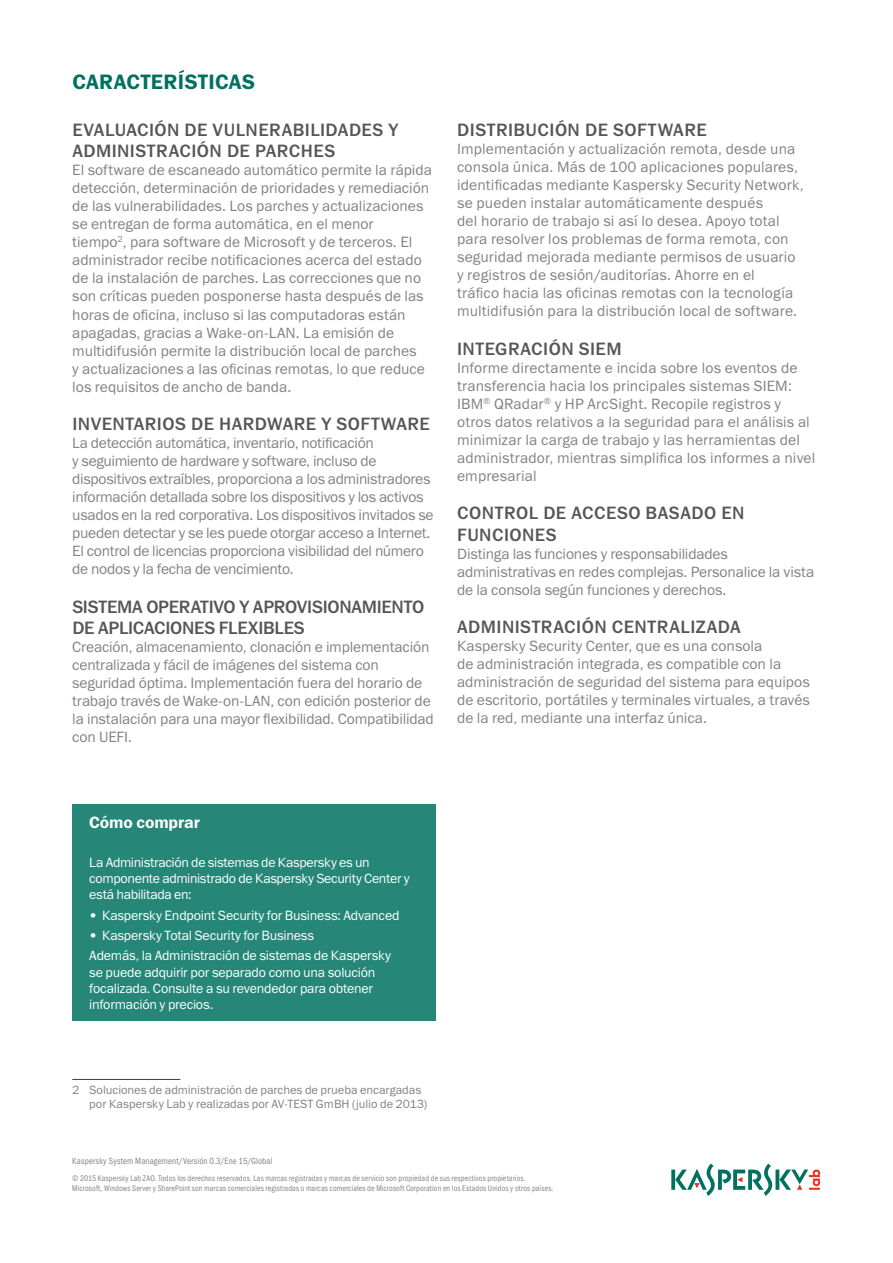
<style>
.page{position:relative;width:893px;height:1263px;background:#fff}
.page>*{position:absolute;margin:0;border:0;box-sizing:border-box;transform-origin:0 0}
.t1{font:600 21px "Lab Gothic";letter-spacing:.01em;color:#007061}
.t2{font:500 18px/21.6px "Lab Gothic";letter-spacing:.02em;color:#555658}
.t3{font:500 18px/21.6px "Lab Gothic";letter-spacing:-.015em;color:#555658}
.t4{font:600 16.5px "Lab Gothic";letter-spacing:-.005em;color:#fff}
.t5{font:15px/18px "Lab Gothic";color:#808284}
.t6{font:15px/18px "Lab Gothic";letter-spacing:-.02em;color:#808284}
.t7{font:13.5px/16.2px "Lab Gothic";letter-spacing:-.015em;color:#fff}
.t8{font:12px/14.4px "Lab Gothic";color:#808284}
.t9{font:9px "Lab Gothic Cond";letter-spacing:.015em;color:#808284;scale:.95 1}
.t10{font:8.25px/9.8px "Lab Gothic Cond";letter-spacing:.015em;color:#808284;scale:.93 1}
</style>
<div class="page">
<hr style="left:72px;top:1079px;width:108px;height:1px;background:#404042">
<svg style="left:671px;top:1163px;width:149px;height:33px"></svg>
<div style="left:72px;top:804px;width:364px;height:216px;background:#268678"></div>
<h1 class="t1" style="left:72px;top:69px;width:29px">CARA</h1>
<h1 class="t1" style="left:126px;top:69px;width:117px">CTER ÍSTICAS</h1>
<p class="t2" style="left:72px;top:119px;width:328px">EVALUACIÓN DE VULNERABILIDADES Y<br>ADMINISTRACIÓN DE PARCHES</p>
<p class="t5" style="left:72px;top:161px;width:361px">El software de escaneado automático permite la rápida detección, determinación de prioridades y remediación de las vulnerabilidades. Los parches y actualizaciones se entregan de forma automática, en el menor<br>tiempo<sup>2</sup>, para software de Microsoft y de terceros. El administrador recibe notificaciones acerca del estado de la instalación de parches. Las correcciones que no son críticas pueden posponerse hasta después de las horas de oficina, incluso si las computadoras están apagadas, gracias a Wake-on-LAN. La emisión de multidifusión permite la distribución local de parches<br>y actualizaciones a las oficinas remotas, lo que reduce los requisitos de ancho de banda.</p>
<p class="t2" style="left:72px;top:413px;width:359px">INVENTARIOS DE HARDWARE Y SOFTWARE</p>
<p class="t6" style="left:72px;top:434px;width:363px">La detección automática, inventario, notificación<br>y seguimiento de hardware y software, incluso de dispositivos extraíbles, proporciona a los administradores información detallada sobre los dispositivos y los activos usados en la red corporativa. Los dispositivos invitados se pueden detectar y se les puede otorgar acceso a Internet.<br>El control de licencias proporciona visibilidad del número de nodos y la fecha de vencimiento.</p>
<p class="t3" style="left:72px;top:596px;width:353px">SISTEMA OPERATIVO Y APROVISIONAMIENTO<br>DE APLICACIONES FLEXIBLES</p>
<p class="t5" style="left:72px;top:638px;width:363px">Creación, almacenamiento, clonación e implementación centralizada y fácil de imágenes del sistema con seguridad óptima. Implementación fuera del horario de trabajo través de Wake-on-LAN, con edición posterior de la instalación para una mayor flexibilidad. Compatibilidad con UEFI.</p>
<p class="t2" style="left:457px;top:119px;width:251px">DISTRIBUCIÓN DE SOFTWARE</p>
<p class="t5" style="left:457px;top:140px;width:348px">Implementación y actualización remota, desde una consola única. Más de 100 aplicaciones populares, identificadas mediante Kaspersky Security Network, se pueden instalar automáticamente después<br>del horario de trabajo si así lo desea. Apoyo total para resolver los problemas de forma remota, con seguridad mejorada mediante permisos de usuario y registros de sesión/auditorías. Ahorre en el<br>tráfico hacia las oficinas remotas con la tecnología multidifusión para la distribución local de software.</p>
<p class="t2" style="left:457px;top:338px;width:166px">INTEGRACIÓN SIEM</p>
<p class="t5" style="left:457px;top:358px;width:360px">Informe directamente e incida sobre los eventos de transferencia hacia los principales sistemas SIEM:<br>IBM<sup>®</sup> QRadar<sup>®</sup> y HP ArcSight. Recopile registros y otros datos relativos a la seguridad para el análisis al minimizar la carga de trabajo y las herramientas del administrador, mientras simplifica los informes a nivel empresarial</p>
<p class="t2" style="left:457px;top:502px;width:289px">CONTROL DE ACCESO BASADO EN<br>FUNCIONES</p>
<p class="t5" style="left:457px;top:545px;width:359px">Distinga las funciones y responsabilidades administrativas en redes complejas. Personalice la vista de la consola según funciones y derechos.</p>
<p class="t2" style="left:457px;top:617px;width:285px">ADMINISTRACIÓN CENTRALIZADA</p>
<p class="t5" style="left:457px;top:637px;width:354px">Kaspersky Security Center, que es una consola<br>de administración integrada, es compatible con la administración de seguridad del sistema para equipos de escritorio, portátiles y terminales virtuales, a través de la red, mediante una interfaz única.</p>
<p class="t4" style="left:89px;top:813px;width:112px">Cómo comprar</p>
<p class="t7" style="left:89px;top:854px;width:322px">La Administración de sistemas de Kaspersky es un componente administrado de Kaspersky Security Center y está habilitada en:</p>
<p class="t7" style="left:89px;top:907px;width:312px">• Kaspersky Endpoint Security for Business: Advanced</p>
<p class="t7" style="left:89px;top:925px;width:303px;line-height:20.4px">• Kaspersky Total Security for Business<br>Además, la Administración de sistemas de Kaspersky</p>
<p class="t7" style="left:89px;top:964px;width:288px">se puede adquirir por separado como una solución focalizada. Consulte a su revendedor para obtener información y precios.</p>
<p class="t8" style="left:89px;top:1082px;width:339px;text-indent:-17px">2 Soluciones de administración de parches de prueba encargadas por Kaspersky Lab y realizadas por AV-TEST GmBH (julio de 2013)</p>
<p class="t9" style="left:72px;top:1155px;width:212px">Kaspersky System Management/Versión 0.3/Ene 15/Global</p>
<p class="t10" style="left:72px;top:1173px;width:519px">© 2015 Kaspersky Lab ZAO. Todos los derechos reservados. Las marcas registradas y marcas de servicio son propiedad de sus respectivos propietarios.<br>Microsoft, Windows Server y SharePoint son marcas comerciales registradas o marcas comerciales de Microsoft Corporation en los Estados Unidos y otros países.</p>
</div>
